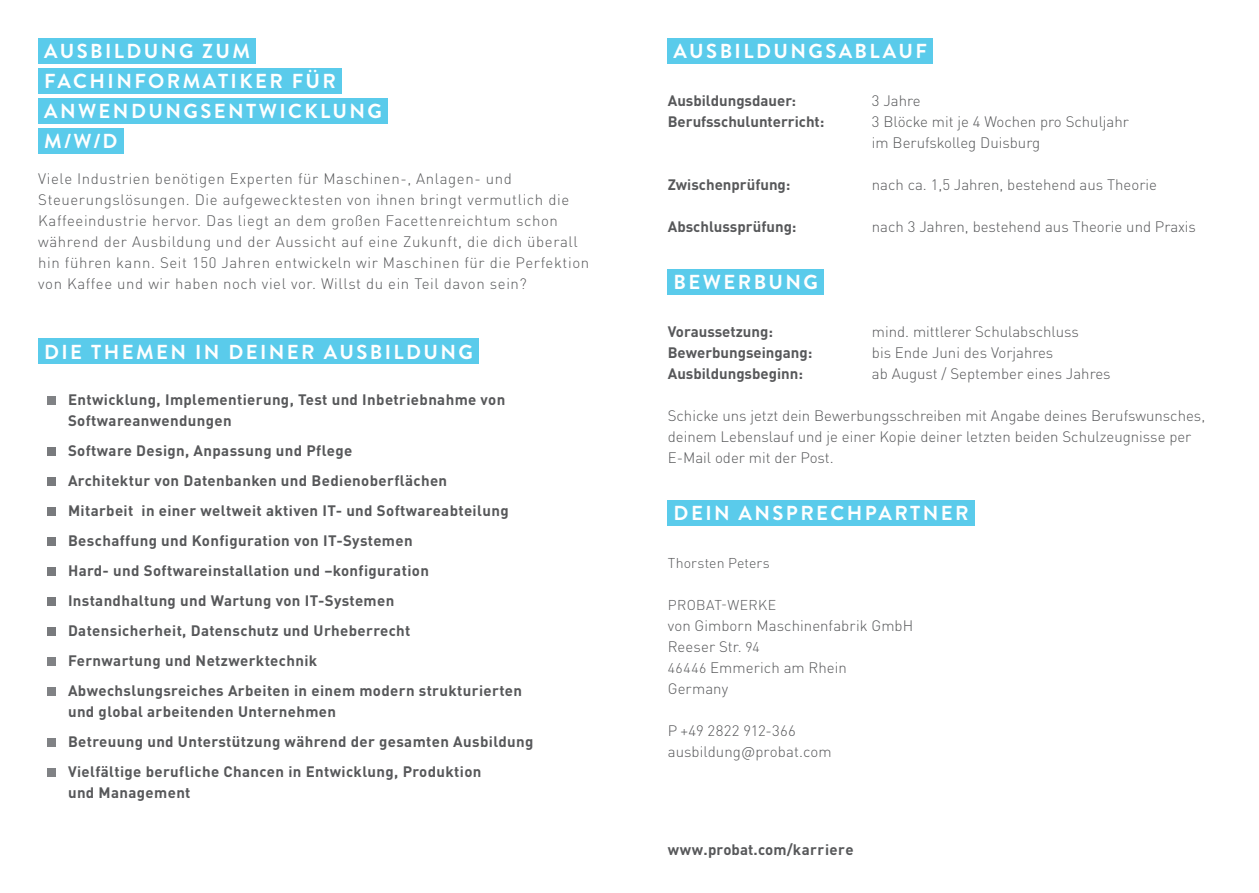
<style>
.page{position:relative;width:1259px;height:893px;background:#fff}
.page>*{position:absolute;margin:0;border:0;box-sizing:border-box;transform-origin:0 0}
.t1{font:700 20.25px "Brandon Grotesque";letter-spacing:.12em;color:#fff}
.t2{font:700 15px/30px "DIN Pro";letter-spacing:.025em;color:#57585a}
.t3{font:300 15px/21px "DIN Pro";letter-spacing:.005em;color:#57585a}
.t4{font:300 15px/21px "DIN Pro";letter-spacing:.04em;color:#57585a}
.t5{font:700 15px "DIN Pro";color:#57585a}
.t6{font:300 14.1px "DIN Pro";letter-spacing:.02em;color:#57585a}
.s1{font-size:14.1px}
</style>
<div class="page">
<div style="left:38px;top:68px;width:304px;height:26px;background:#5acbeb"></div>
<div style="left:47px;top:396px;width:8px;height:9px;background:#808285"></div>
<div style="left:47px;top:447px;width:8px;height:9px;background:#787a7d"></div>
<div style="left:47px;top:477px;width:8px;height:9px;background:#787a7d"></div>
<div style="left:47px;top:507px;width:8px;height:9px;background:#787a7d"></div>
<div style="left:47px;top:537px;width:8px;height:9px;background:#787a7d"></div>
<div style="left:47px;top:567px;width:8px;height:9px;background:#787a7d"></div>
<div style="left:47px;top:597px;width:8px;height:9px;background:#787a7d"></div>
<div style="left:47px;top:627px;width:8px;height:9px;background:#787a7d"></div>
<div style="left:47px;top:657px;width:8px;height:9px;background:#808285"></div>
<div style="left:47px;top:687px;width:8px;height:9px;background:#808285"></div>
<div style="left:47px;top:738px;width:8px;height:9px;background:#808285"></div>
<div style="left:47px;top:768px;width:8px;height:9px;background:#808285"></div>
<div style="left:668px;top:38px;width:265px;height:26px;background:#5acbeb"></div>
<div style="left:668px;top:269px;width:156px;height:26px;background:#5acbeb"></div>
<div style="left:668px;top:500px;width:306px;height:26px;background:#5acbeb"></div>
<div style="left:38px;top:38px;width:218px;height:26px;background:#5acbeb"></div>
<div style="left:38px;top:128px;width:86px;height:26px;background:#5acbeb"></div>
<div style="left:38px;top:98px;width:350px;height:26px;background:#5acbeb"></div>
<div style="left:38px;top:339px;width:441px;height:25px;background:#5acbeb"></div>
<h1 class="t1" style="left:44px;top:37px;width:208px">AUSBILDUNG ZUM</h1>
<h1 class="t1" style="left:44px;top:67px;width:293px">FACHINFORMATIKER FÜR</h1>
<h1 class="t1" style="left:44px;top:97px;width:339px">ANWENDUNGSENTWICKLUNG</h1>
<h1 class="t1" style="left:44px;top:127px;width:75px">M/W/D</h1>
<p class="t4" style="left:38px;top:167px;width:552px">Viele Industrien benötigen Experten für Maschinen-, Anlagen- und Steuerungslösungen. Die aufgewecktesten von ihnen bringt vermutlich die Kaffeeindustrie hervor. Das liegt an dem großen Facettenreichtum schon während der Ausbildung und der Aussicht auf eine Zukunft, die dich überall hin führen kann. Seit 150 Jahren entwickeln wir Maschinen für die Perfektion von Kaffee und wir haben noch viel vor. Willst du ein Teil davon sein?</p>
<h1 class="t1" style="left:44px;top:337px;width:430px">DIE THEMEN IN DEINER AUSBILDUNG</h1>
<p class="t2" style="left:68px;top:387px;width:439px;line-height:21px">Entwicklung, Implementierung, Test und Inbetriebnahme von<br>Softwareanwendungen</p>
<p class="t2" style="left:68px;top:434px;width:455px">Software Design, Anpassung und Pflege<br>Architektur von Datenbanken und Bedienoberflächen<br>Mitarbeit in einer weltweit aktiven IT- und Softwareabteilung Beschaffung und Konfiguration von IT-Systemen<br>Hard- und Softwareinstallation und –konfiguration Instandhaltung und Wartung von IT-Systemen<br>Datensicherheit, Datenschutz und Urheberrecht<br>Fernwartung und Netzwerktechnik<br>Abwechslungsreiches Arbeiten in einem modern strukturierten</p>
<p class="t2" style="left:68px;top:695px;width:467px">und global arbeitenden Unternehmen<br>Betreuung und Unterstützung während der gesamten Ausbildung<br>Vielfältige berufliche Chancen in Entwicklung, Produktion</p>
<p class="t2" style="left:68px;top:776px;width:124px">und Management</p>
<h1 class="t1" style="left:673px;top:37px;width:255px">AUSBILDUNGSABLAUF</h1>
<p class="t5" style="left:668px;top:88px;width:130px">Ausbildungsdauer:</p>
<p class="t3" style="left:872px;top:89px;width:50px">3 Jahre</p>
<p class="t5" style="left:668px;top:109px;width:158px">Berufsschulunterricht:</p>
<p class="t3" style="left:872px;top:110px;width:259px">3 Blöcke mit je 4 Wochen pro Schuljahr im Berufskolleg Duisburg</p>
<p class="t5" style="left:668px;top:172px;width:124px">Zwischenprüfung:</p>
<p class="t3" style="left:872px;top:173px;width:286px">nach ca. 1,5 Jahren, bestehend aus Theorie</p>
<p class="t5" style="left:668px;top:214px;width:130px">Abschlussprüfung:</p>
<p class="t3" style="left:872px;top:215px;width:326px">nach 3 Jahren, bestehend aus Theorie und Praxis</p>
<h1 class="t1" style="left:673px;top:268px;width:146px">BEWERBUNG</h1>
<p class="t5" style="left:668px;top:319px;width:107px">Voraussetzung:</p>
<p class="t3" style="left:872px;top:320px;width:209px">mind. mittlerer Schulabschluss</p>
<p class="t5" style="left:668px;top:340px;width:146px">Bewerbungseingang:</p>
<p class="t3" style="left:872px;top:341px;width:183px">bis Ende Juni des Vorjahres</p>
<p class="t5" style="left:668px;top:361px;width:137px">Ausbildungsbeginn:</p>
<p class="t3" style="left:872px;top:362px;width:240px">ab August / September eines Jahres</p>
<p class="t3" style="left:668px;top:404px;width:539px">Schicke uns jetzt dein Bewerbungsschreiben mit Angabe deines Berufswunsches, deinem Lebenslauf und je einer Kopie deiner letzten beiden Schulzeugnisse per<br>E-Mail oder mit der Post.</p>
<h1 class="t1" style="left:673px;top:499px;width:297px">DEIN ANSPRECHPARTNER</h1>
<p class="t6" style="left:668px;top:552px;width:103px">Thorsten Peters</p>
<p class="t6" style="left:668px;top:594px;width:110px">PROBAT-WERKE</p>
<p class="t3" style="left:668px;top:614px;width:247px">von Gimborn Maschinenfabrik GmbH<br>Reeser Str. <span class="s1">94<br>46446</span> Emmerich am Rhein<br>Germany</p>
<p class="t3" style="left:668px;top:719px;width:165px">P +49 2822 912-366 ausbildung@probat.com</p>
<p class="t2" style="left:668px;top:832px;width:187px">www.probat.com/karriere</p>
</div>
